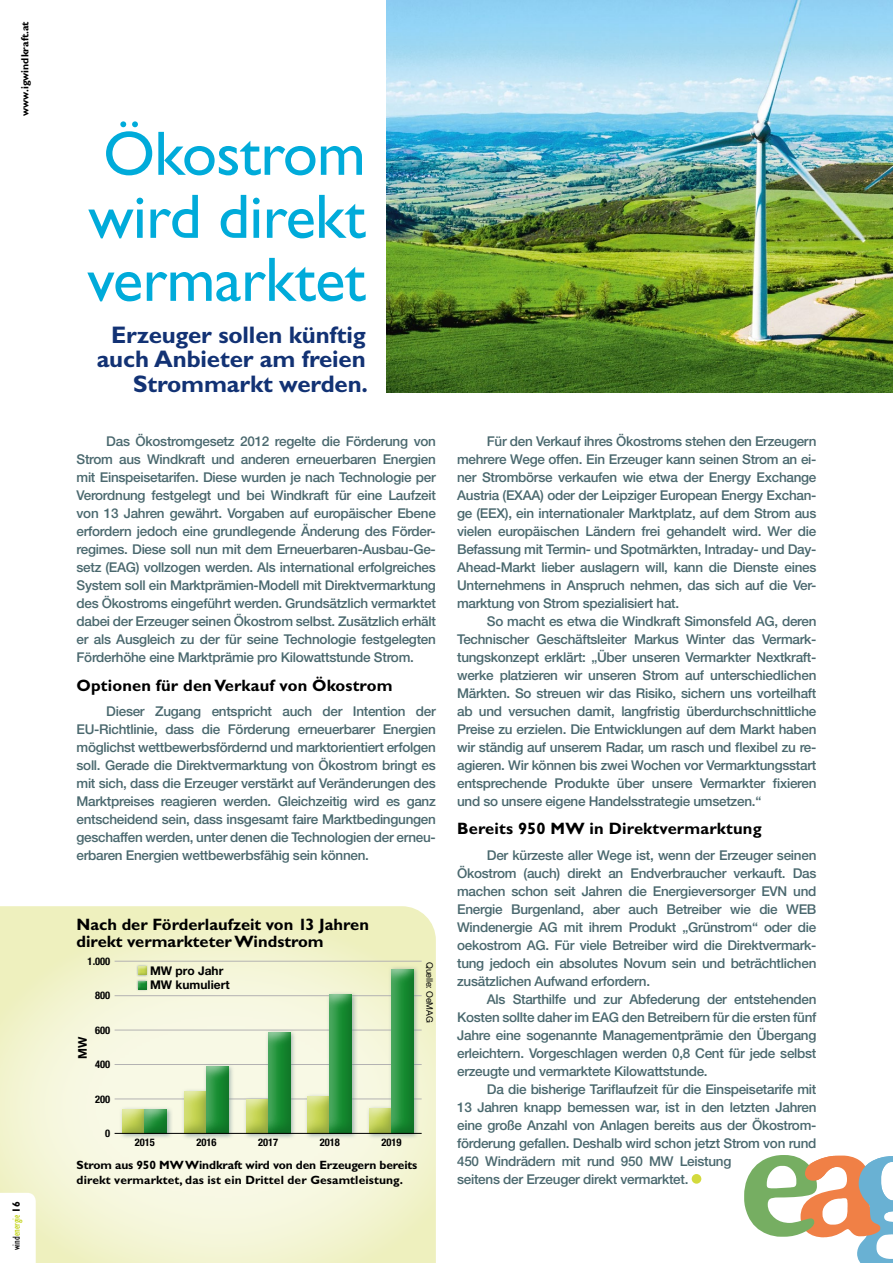
<style>
.page{position:relative;width:893px;height:1263px;background:#fff}
.page>*{position:absolute;margin:0;border:0;box-sizing:border-box;transform-origin:0 0}
.t1{font:63px/63px "Gill Sans Std";letter-spacing:-.01em;color:#00abda;text-align:justify}
.t2{font:700 24px/24.8px "Gill Sans Std";letter-spacing:-.005em;color:#123274;text-align:right}
.t3{font:700 16.5px/16.5px "Gill Sans Std";color:#000}
.t4{font:500 13.5px/18px "Helvetica Neue LT Std";letter-spacing:-.02em;color:#4a686e;text-align:justify}
.t5{font:700 12px/14.2px "Gill Sans Std";letter-spacing:-.01em;color:#000}
.t6{font:700 12px/14.2px "Helvetica Neue LT Std";color:#000}
.t7{font:700 condensed 10.5px "Helvetica Neue LT Std";color:#000}
.t8{font:700 10.5px "Gill Sans Std";color:#000}
.t9{font:condensed 10.5px "Gill Sans Std";color:#bccf00}
.t10{font:9px "Helvetica Neue LT Std";letter-spacing:-.02em;color:#000}
.s1{color:#000}
.s2{font-weight:700;font-stretch:normal;color:#000}
</style>
<div class="page">
<img style="left:387px;top:0;width:506px;height:392px">
<div style="left:692px;top:1174px;width:9px;height:10px;background:#d3da3d;border-radius:50%"></div>
<svg style="left:0;top:906px;width:425px;height:9px;background:#eef0c0"></svg>
<svg style="left:0;top:915px;width:436px;height:348px;background:#f3f4d5"></svg>
<svg style="left:744px;top:1155px;width:149px;height:108px"></svg>
<hr style="left:115px;top:961px;width:307px;height:1px;background:#b3b2b2">
<hr style="left:115px;top:995px;width:307px;height:1px;background:#b3b2b2">
<hr style="left:115px;top:1030px;width:307px;height:1px;background:#b3b2b2">
<hr style="left:115px;top:1064px;width:307px;height:1px;background:#b3b2b2">
<hr style="left:115px;top:1099px;width:307px;height:1px;background:#b3b2b2">
<div style="left:136px;top:964px;width:13px;height:13px;background:#eceece"></div>
<div style="left:137px;top:965px;width:12px;height:11px;background:#6d898f;opacity:.4"></div>
<div style="left:136px;top:979px;width:13px;height:12px;background:#eaedd3"></div>
<div style="left:137px;top:978px;width:12px;height:12px;background:#f4f5d7"></div>
<div style="left:137px;top:979px;width:12px;height:11px;background:#6d898f;opacity:.4"></div>
<div style="left:366px;top:1105px;width:31px;height:34px;background:#6d898f;opacity:.6"></div>
<div style="left:368px;top:1107px;width:24px;height:29px;background:#4a686e;opacity:.4"></div>
<div style="left:388px;top:965px;width:32px;height:174px;background:#6d898f;opacity:.6"></div>
<div style="left:389px;top:968px;width:26px;height:168px;background:#4a686e;opacity:.4"></div>
<div style="left:304px;top:1093px;width:32px;height:46px;background:#6d898f;opacity:.6"></div>
<div style="left:305px;top:1095px;width:26px;height:41px;background:#4a686e;opacity:.4"></div>
<div style="left:327px;top:991px;width:31px;height:149px;background:#6d898f;opacity:.6"></div>
<div style="left:327px;top:993px;width:26px;height:143px;background:#4a686e;opacity:.4"></div>
<div style="left:243px;top:1096px;width:31px;height:43px;background:#ecefdd"></div>
<div style="left:243px;top:1098px;width:26px;height:38px;background:#4a686e;opacity:.4"></div>
<div style="left:265px;top:1029px;width:31px;height:110px;background:#6d898f;opacity:.6"></div>
<div style="left:266px;top:1031px;width:24px;height:105px;background:#4a686e;opacity:.4"></div>
<div style="left:181px;top:1088px;width:31px;height:52px;background:#6d898f;opacity:.6"></div>
<div style="left:183px;top:1091px;width:24px;height:45px;background:#4a686e;opacity:.4"></div>
<div style="left:203px;top:1063px;width:32px;height:76px;background:#6d898f;opacity:.6"></div>
<div style="left:204px;top:1065px;width:26px;height:71px;background:#4a686e;opacity:.4"></div>
<div style="left:119px;top:1106px;width:32px;height:33px;background:#ecefdd"></div>
<div style="left:120px;top:1109px;width:26px;height:27px;background:#4a686e;opacity:.4"></div>
<div style="left:142px;top:1106px;width:31px;height:33px;background:#6d898f;opacity:.6"></div>
<div style="left:142px;top:1109px;width:26px;height:27px;background:#4a686e;opacity:.4"></div>
<hr style="left:115px;top:1133px;width:307px;height:1px;background:#000">
<svg style="left:0;top:1193px;width:36px;height:70px"></svg>
<p class="t8" style="left:19px;top:116px;width:96px;rotate:-90deg">www.igwindkraft.at</p>
<p class="t9" style="left:11px;top:1250px;width:51px;rotate:-90deg"><span class="s1">wind</span>energie <span class="s2">16</span></p>
<h1 class="t1" style="left:87px;top:122px;width:280px">Ökostrom wird direkt vermarktet</h1>
<h2 class="t2" style="left:97px;top:322px;width:273px">Erzeuger sollen künftig auch Anbieter am freien<br>Strommarkt werden.</h2>
<p class="t4" style="left:77px;top:432px;width:361px;text-indent:30px">Das Ökostromgesetz 2012 regelte die Förderung von Strom aus Windkraft und anderen erneuerbaren Energien mit Einspeisetarifen. Diese wurden je nach Technologie per Verordnung festgelegt und bei Windkraft für eine Laufzeit von 13 Jahren gewährt. Vorgaben auf europäischer Ebene erfordern jedoch eine grundlegende Änderung des Förder&shy;regimes. Diese soll nun mit dem Erneuerbaren-Ausbau-Ge&shy;setz (EAG) vollzogen werden. Als international erfolgreiches System soll ein Marktprämien-Modell mit Direktvermarktung des Ökostroms eingeführt werden. Grundsätzlich vermarktet dabei der Erzeuger seinen Ökostrom selbst. Zusätzlich erhält er als Ausgleich zu der für seine Technologie festgelegten Förderhöhe eine Marktprämie pro Kilowattstunde Strom.</p>
<p class="t3" style="left:77px;top:677px;width:317px">Optionen für den Verkauf von Ökostrom</p>
<p class="t4" style="left:77px;top:702px;width:361px;text-indent:30px">Dieser Zugang entspricht auch der Intention der EU-Richtlinie, dass die Förderung erneuerbarer Energien möglichst wettbewerbsfördernd und marktorientiert erfolgen soll. Gerade die Direktvermarktung von Ökostrom bringt es mit sich, dass die Erzeuger verstärkt auf Veränderungen des Marktpreises reagieren werden. Gleichzeitig wird es ganz entscheidend sein, dass insgesamt faire Marktbedingungen geschaffen werden, unter denen die Technologien der erneu&shy;erbaren Energien wettbewerbsfähig sein können.</p>
<p class="t3" style="left:77px;top:916px;width:294px">Nach der Förderlaufzeit von 13 Jahren direkt vermarkteter Windstrom</p>
<p class="t7" style="left:88px;top:955px;width:24px">1.000</p>
<p class="t7" style="left:95px;top:989px;width:17px">800</p>
<p class="t7" style="left:95px;top:1023px;width:17px">600</p>
<p class="t7" style="left:95px;top:1058px;width:17px">400</p>
<p class="t7" style="left:95px;top:1092px;width:17px">200</p>
<p class="t7" style="left:105px;top:1127px;width:7px">0</p>
<p class="t6" style="left:75px;top:1059px;width:24px;rotate:-90deg">MW</p>
<p class="t6" style="left:150px;top:963px;width:81px">MW pro Jahr<br>MW kumuliert</p>
<p class="t7" style="left:135px;top:1136px;width:22px">2015</p>
<p class="t7" style="left:196px;top:1136px;width:22px">2016</p>
<p class="t7" style="left:258px;top:1136px;width:22px">2017</p>
<p class="t7" style="left:320px;top:1136px;width:22px">2018</p>
<p class="t7" style="left:381px;top:1136px;width:22px">2019</p>
<p class="t5" style="left:77px;top:1158px;width:342px">Strom aus 950 MW Windkraft wird von den Erzeugern bereits direkt vermarktet, das ist ein Drittel der Gesamtleistung.</p>
<p class="t10" style="left:435px;top:962px;width:62px;rotate:90deg">Quelle: OeMAG</p>
<p class="t4" style="left:457px;top:432px;width:361px;text-indent:30px">Für den Verkauf ihres Ökostroms stehen den Erzeugern mehrere Wege offen. Ein Erzeuger kann seinen Strom an ei&shy;ner Strombörse verkaufen wie etwa der Energy Exchange Austria (EXAA) oder der Leipziger European Energy Exchan&shy;ge (EEX), ein internationaler Marktplatz, auf dem Strom aus vielen europäischen Ländern frei gehandelt wird. Wer die Befassung mit Termin- und Spotmärkten, Intraday- und Day-Ahead-Markt lieber auslagern will, kann die Dienste eines Unternehmens in Anspruch nehmen, das sich auf die Ver&shy;marktung von Strom spezialisiert hat.</p>
<p class="t4" style="left:457px;top:612px;width:361px;text-indent:30px">So macht es etwa die Windkraft Simonsfeld AG, deren Technischer Geschäftsleiter Markus Winter das Vermark&shy;tungskonzept erklärt: „Über unseren Vermarkter Nextkraft&shy;werke platzieren wir unseren Strom auf unterschiedlichen Märkten. So streuen wir das Risiko, sichern uns vorteilhaft ab und versuchen damit, langfristig überdurchschnittliche Preise zu erzielen. Die Entwicklungen auf dem Markt haben wir ständig auf unserem Radar, um rasch und flexibel zu re&shy;agieren. Wir können bis zwei Wochen vor Vermarktungsstart entsprechende Produkte über unsere Vermarkter fixieren und so unsere eigene Handelsstrategie umsetzen.“</p>
<p class="t3" style="left:457px;top:820px;width:306px">Bereits 950 MW in Direktvermarktung</p>
<p class="t4" style="left:457px;top:846px;width:361px;text-indent:30px">Der kürzeste aller Wege ist, wenn der Erzeuger seinen Ökostrom (auch) direkt an Endverbraucher verkauft. Das machen schon seit Jahren die Energieversorger EVN und Energie Burgenland, aber auch Betreiber wie die WEB Windenergie AG mit ihrem Produkt „Grünstrom“ oder die oekostrom AG. Für viele Betreiber wird die Direktvermark&shy;tung jedoch ein absolutes Novum sein und beträchtlichen zusätzlichen Aufwand erfordern.</p>
<p class="t4" style="left:457px;top:990px;width:361px;text-indent:30px">Als Starthilfe und zur Abfederung der entstehenden Kosten sollte daher im EAG den Betreibern für die ersten fünf Jahre eine sogenannte Managementprämie den Übergang erleichtern. Vorgeschlagen werden 0,8 Cent für jede selbst erzeugte und vermarktete Kilowattstunde.</p>
<p class="t4" style="left:457px;top:1080px;width:361px;text-align:left;text-indent:30px">Da die bisherige Tariflaufzeit für die Einspeisetarife mit 13 Jahren knapp bemessen war, ist in den letzten Jahren eine große Anzahl von Anlagen bereits aus der Ökostrom&shy;förderung gefallen. Deshalb wird schon jetzt Strom von rund 450 Windrädern mit rund 950 MW Leistung<br>seitens der Erzeuger direkt vermarktet.</p>
</div>
